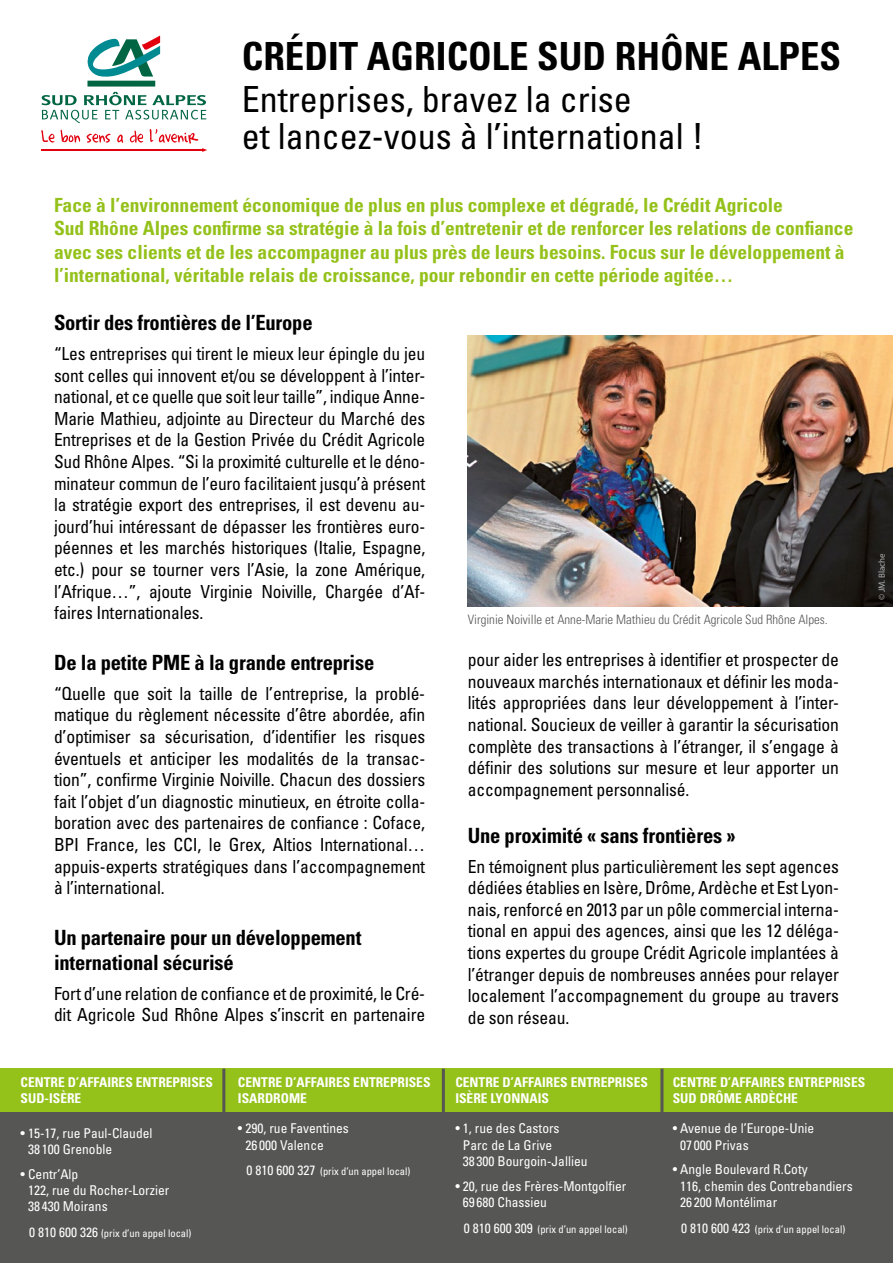
<style>
.page{position:relative;width:893px;height:1263px;background:#fff}
.page>*{position:absolute;margin:0;border:0;box-sizing:border-box;transform-origin:0 0}
.t1{font:700 condensed 38.85px "Univers LT Std";color:#000}
.t2{font:condensed 36px/37.5px "Univers LT Std";color:#000}
.t3{font:700 condensed 21px/25.2px "Univers LT Std";letter-spacing:-.01em;color:#000}
.t4{font:700 condensed 19.5px/23.4px "Univers LT Std";color:#94c11a}
.t5{font:condensed 18px/21.6px "Univers LT Std";letter-spacing:-.01em;color:#000;text-align:justify}
.t6{font:condensed 13.5px/16.2px "Univers LT Std";color:#fff}
.t7{font:700 condensed 13.5px "Univers LT Std";color:#fff}
.t8{font:300 condensed 12.9px "Univers LT Std";color:#565655}
.t9{font:condensed 10.5px "Univers LT Std";color:#fff}
.t10{font:9px "Myriad Pro";color:#b1b2b3}
.s1{font-size:13.5px}
</style>
<div class="page">
<img style="left:468px;top:335px;width:425px;height:271px">
<div style="left:87px;top:81px;width:68px;height:6px;background:#006543"></div>
<svg style="left:87px;top:36px;width:73px;height:41px"></svg>
<svg style="left:42px;top:92px;width:164px;height:31px"></svg>
<hr style="left:41px;top:149px;width:163px;height:2px;background:#e2000f">
<svg style="left:41px;top:130px;width:14px;height:13px"></svg>
<svg style="left:87px;top:134px;width:24px;height:9px"></svg>
<svg style="left:117px;top:134px;width:6px;height:9px"></svg>
<svg style="left:61px;top:130px;width:19px;height:13px"></svg>
<svg style="left:130px;top:130px;width:13px;height:13px"></svg>
<svg style="left:150px;top:129px;width:57px;height:23px"></svg>
<div style="left:0;top:1069px;width:893px;height:194px;background:#565655"></div>
<div style="left:0;top:1069px;width:893px;height:43px;background:#94c11a"></div>
<hr style="left:222px;top:1069px;width:3px;height:194px;background:#565655">
<hr style="left:442px;top:1069px;width:3px;height:194px;background:#565655">
<hr style="left:660px;top:1069px;width:3px;height:194px;background:#565655">
<h1 class="t1" style="left:242px;top:32px;width:601px">CRÉDIT AGRICOLE SUD RHÔNE ALPES</h1>
<h2 class="t2" style="left:242px;top:80px;width:463px">Entreprises, bravez la crise<br>et lancez-vous à l’international !</h2>
<p class="t4" style="left:54px;top:193px;width:801px">Face à l’environnement économique de plus en plus complexe et dégradé, le Crédit Agricole<br>Sud Rhône Alpes confirme sa stratégie à la fois d’entretenir et de renforcer les relations de confiance avec ses clients et de les accompagner au plus près de leurs besoins. Focus sur le développement à l’international, véritable relais de croissance, pour rebondir en cette période agitée…</p>
<p class="t3" style="left:54px;top:310px;width:260px">Sortir des frontières de l’Europe</p>
<p class="t5" style="left:54px;top:343px;width:373px">“Les entreprises qui tirent le mieux leur épingle du jeu sont celles qui innovent et/ou se développent à l’inter&shy;national, et ce quelle que soit leur taille”, indique Anne-Marie Mathieu, adjointe au Directeur du Marché des Entreprises et de la Gestion Privée du Crédit Agricole Sud Rhône Alpes. “Si la proximité culturelle et le déno&shy;minateur commun de l’euro facilitaient jusqu’à présent la stratégie export des entreprises, il est devenu au&shy;jourd’hui intéressant de dépasser les frontières euro&shy;péennes et les marchés historiques (Italie, Espagne, etc.) pour se tourner vers l’Asie, la zone Amérique, l’Afrique…”, ajoute Virginie Noiville, Chargée d’Af&shy;faires Internationales.</p>
<p class="t3" style="left:54px;top:649px;width:322px">De la petite PME à la grande entreprise</p>
<p class="t5" style="left:54px;top:682px;width:373px">“Quelle que soit la taille de l’entreprise, la problé&shy;matique du règlement nécessite d’être abordée, afin d’optimiser sa sécurisation, d’identifier les risques éventuels et anticiper les modalités de la transac&shy;tion”, confirme Virginie Noiville. Chacun des dossiers fait l’objet d’un diagnostic minutieux, en étroite colla&shy;boration avec des partenaires de confiance : Coface, BPI France, les CCI, le Grex, Altios International… appuis-experts stratégiques dans l’accompagnement à l’international.</p>
<p class="t3" style="left:54px;top:924px;width:309px">Un partenaire pour un développement international sécurisé</p>
<p class="t5" style="left:54px;top:982px;width:373px">Fort d’une relation de confiance et de proximité, le Cré&shy;dit Agricole Sud Rhône Alpes s’inscrit en partenaire</p>
<p class="t8" style="left:468px;top:612px;width:361px">Virginie Noiville et Anne-Marie Mathieu du Crédit Agricole Sud Rhône Alpes.</p>
<p class="t5" style="left:468px;top:649px;width:373px">pour aider les entreprises à identifier et prospecter de nouveaux marchés internationaux et définir les moda&shy;lités appropriées dans leur développement à l’inter&shy;national. Soucieux de veiller à garantir la sécurisation complète des transactions à l’étranger, il s’engage à définir des solutions sur mesure et leur apporter un accompagnement personnalisé.</p>
<p class="t3" style="left:468px;top:822px;width:269px">Une proximité « sans frontières »</p>
<p class="t5" style="left:468px;top:855px;width:373px">En témoignent plus particulièrement les sept agences dédiées établies en Isère, Drôme, Ardèche et Est Lyon&shy;nais, renforcé en 2013 par un pôle commercial interna&shy;tional en appui des agences, ainsi que les 12 déléga&shy;tions expertes du groupe Crédit Agricole implantées à l’étranger depuis de nombreuses années pour relayer localement l’accompagnement du groupe au travers de son réseau.</p>
<p class="t10" style="left:876px;top:600px;width:49px;rotate:-90deg">© JM. Blache</p>
<p class="t7" style="left:21px;top:1074px;width:16px">Centre</p>
<p class="t7" style="left:68px;top:1074px;width:19px">d’affaires</p>
<p class="t7" style="left:136px;top:1074px;width:8px">entreprises</p>
<p class="t7" style="left:21px;top:1090px;width:54px">Sud-Isère</p>
<p class="t6" style="left:28px;top:1124px;width:126px;text-indent:-7px">• 15-17, rue Paul-Claudel<br>38 100 Grenoble</p>
<p class="t6" style="left:28px;top:1165px;width:143px;text-indent:-7px">• Centr’Alp<br>122, rue du Rocher-Lorzier<br>38 430 Moirans</p>
<p class="t9" style="left:29px;top:1226px;width:164px"><span class="s1">0 810 600 326</span> (prix d’un appel local)</p>
<p class="t7" style="left:238px;top:1074px;width:16px">Centre</p>
<p class="t7" style="left:285px;top:1074px;width:19px">d’affaires</p>
<p class="t7" style="left:353px;top:1074px;width:8px">entreprises</p>
<p class="t7" style="left:238px;top:1090px;width:13px">Isardrome</p>
<p class="t6" style="left:245px;top:1120px;width:105px;text-indent:-7px">• 290, rue Faventines<br>26 000 Valence</p>
<p class="t9" style="left:246px;top:1165px;width:165px"><span class="s1">0 810 600 327</span> (prix d’un appel local)</p>
<p class="t7" style="left:455px;top:1074px;width:16px">Centre</p>
<p class="t7" style="left:503px;top:1074px;width:19px">d’affaires</p>
<p class="t7" style="left:571px;top:1074px;width:8px">entreprises</p>
<p class="t7" style="left:455px;top:1090px;width:57px">Isère Lyonnais</p>
<p class="t6" style="left:463px;top:1120px;width:126px;text-indent:-7px">• 1, rue des Castors<br>Parc de La Grive<br>38 300 Bourgoin-Jallieu</p>
<p class="t6" style="left:463px;top:1177px;width:165px;text-indent:-7px">• 20, rue des Frères-Montgolfier<br>69 680 Chassieu</p>
<p class="t9" style="left:464px;top:1222px;width:165px"><span class="s1">0 810 600 309</span> (prix d’un appel local)</p>
<p class="t7" style="left:673px;top:1074px;width:16px">Centre</p>
<p class="t7" style="left:720px;top:1074px;width:19px">d’affaires</p>
<p class="t7" style="left:788px;top:1074px;width:8px">entreprises</p>
<p class="t7" style="left:673px;top:1090px;width:45px">Sud Drôme</p>
<p class="t7" style="left:745px;top:1090px;width:39px">Ardèche</p>
<p class="t6" style="left:680px;top:1120px;width:135px;text-indent:-7px">• Avenue de l’Europe-Unie<br>07 000 Privas</p>
<p class="t6" style="left:680px;top:1161px;width:174px;text-indent:-7px">• Angle Boulevard R.Coty<br>116, chemin des Contrebandiers<br>26 200 Montélimar</p>
<p class="t9" style="left:681px;top:1222px;width:165px"><span class="s1">0 810 600 423</span> (prix d’un appel local)</p>
</div>
